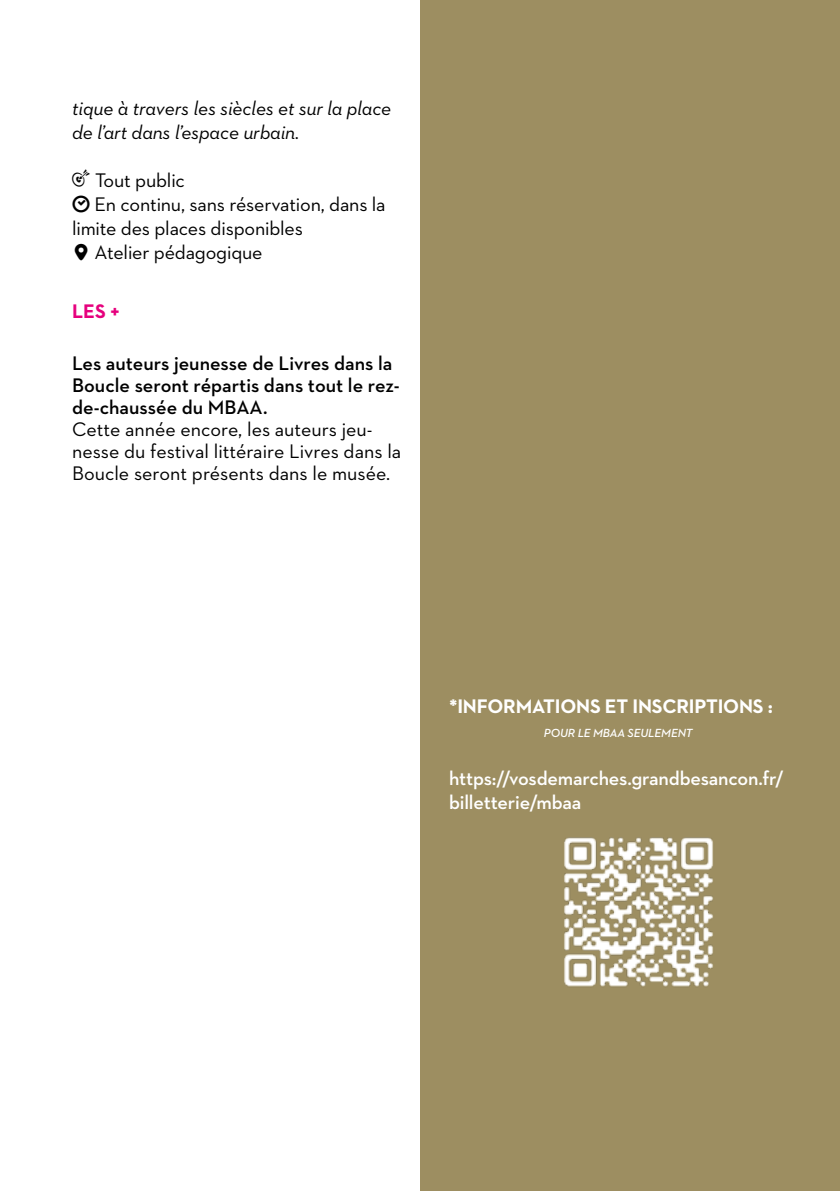
<style>
.page{position:relative;width:840px;height:1191px;background:#fff}
.page>*{position:absolute;margin:0;border:0;box-sizing:border-box;transform-origin:0 0}
.t1{font:20px/22px "Neutraface 2 Text";letter-spacing:-.01em;color:#000}
.t2{font:600 20px/22px "Neutraface 2 Text";color:#000}
.t3{font:italic 20px/24px "Neutraface 2 Text";letter-spacing:-.01em;color:#000}
.t4{font:600 20px/24px "Neutraface 2 Text";letter-spacing:-.01em;color:#fff}
.t5{font:700 20px "Neutraface 2 Text";letter-spacing:-.01em;color:#fff}
.t6{font:700 20px "Neutraface 2 Text";color:#e6007d}
.t7{font:italic 600 12px "Neutraface 2 Text";letter-spacing:-.01em;color:#fff}
</style>
<div class="page">
<div style="left:420px;top:0;width:419px;height:1191px;background:#9d8e61"></div>
<img style="left:564px;top:837px;width:149px;height:150px">
<p class="t3" style="left:72px;top:95px;width:320px">tique à travers les siècles et sur la place de l’art dans l’espace urbain.</p>
<p class="t1" style="left:95px;top:168px;width:91px">Tout public</p>
<p class="t1" style="left:94px;top:192px;width:292px">En continu, sans réservation, dans la</p>
<p class="t1" style="left:72px;top:216px;width:232px">limite des places disponibles</p>
<p class="t1" style="left:94px;top:240px;width:169px">Atelier pédagogique</p>
<p class="t6" style="left:72px;top:298px;width:49px">LES +</p>
<p class="t2" style="left:72px;top:352px;width:329px">Les auteurs jeunesse de Livres dans la<br>Boucle seront répartis dans tout le rez&shy;de-chaussée du MBAA.</p>
<p class="t1" style="left:72px;top:417px;width:330px">Cette année encore, les auteurs jeu&shy;nesse du festival littéraire Livres dans la<br>Boucle seront présents dans le musée.</p>
<p class="t5" style="left:449px;top:693px;width:325px">*INFORMATIONS ET INSCRIPTIONS :</p>
<p class="t7" style="left:543px;top:725px;width:150px">POUR LE MBAA SEULEMENT</p>
<p class="t4" style="left:449px;top:766px;width:336px">https://vosdemarches.grandbesancon.fr/ billetterie/mbaa</p>
</div>
